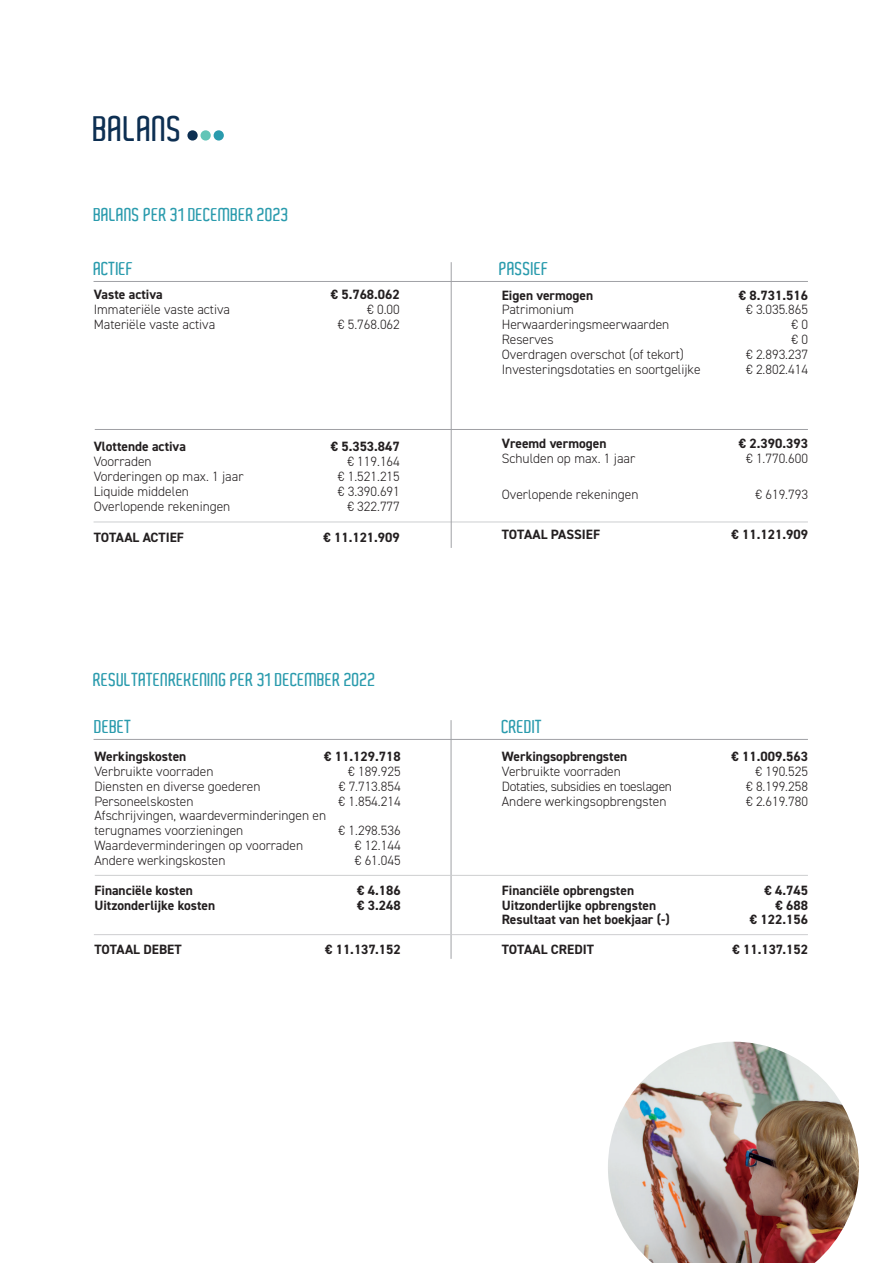
<style>
.page{position:relative;width:893px;height:1263px;background:#fff}
.page>*{position:absolute;margin:0;border:0;box-sizing:border-box;transform-origin:0 0}
.t1{font:600 34.5px "Aldo";color:#0d2f52}
.t2{font:600 18px "Aldo";color:#2a9bad}
.t3{font:300 13.5px/14.9px "DIN2014";color:#231f20}
.t4{font:700 13.5px "DIN2014";color:#231f20}
.t5{font:300 13.5px "DIN2014";letter-spacing:-.02em;color:#231f20}
</style>
<div class="page">
<hr style="left:95px;top:429px;width:713px;height:1px;background:#a0a1a5">
<hr style="left:94px;top:522px;width:714px;height:1px;background:#cdced0">
<hr style="left:451px;top:262px;width:1px;height:286px;background:#a0a1a5">
<hr style="left:94px;top:281px;width:714px;height:1px;background:#a0a1a5">
<hr style="left:451px;top:720px;width:1px;height:239px;background:#a0a1a5">
<hr style="left:95px;top:875px;width:713px;height:1px;background:#cdced0">
<hr style="left:94px;top:934px;width:714px;height:1px;background:#cdced0">
<hr style="left:94px;top:739px;width:714px;height:1px;background:#a0a1a5">
<img style="left:608px;top:1042px;width:251px;height:221px">
<div style="left:187px;top:130px;width:11px;height:11px;background:#0d2f52;border-radius:50%"></div>
<div style="left:201px;top:130px;width:10px;height:11px;background:#62c5b7;border-radius:50%"></div>
<div style="left:214px;top:130px;width:10px;height:11px;background:#2a9bad;border-radius:50%"></div>
<h1 class="t1" style="left:94px;top:109px;width:91px">BALANS</h1>
<h2 class="t2" style="left:94px;top:204px;width:197px">BALANS PER 31 DECEMBER 2023</h2>
<h2 class="t2" style="left:94px;top:259px;width:41px">ACTIEF</h2>
<p class="t4" style="left:94px;top:285px;width:71px">Vaste activa</p>
<p class="t4" style="left:331px;top:285px;width:71px">€ 5.768.062</p>
<p class="t3" style="left:94px;top:302px;width:138px">Immateriële vaste activa</p>
<p class="t3" style="left:367px;top:302px;width:34px">€ 0.00</p>
<p class="t3" style="left:94px;top:316px;width:123px">Materiële vaste activa</p>
<p class="t3" style="left:338px;top:316px;width:63px">€ 5.768.062</p>
<p class="t4" style="left:94px;top:438px;width:94px">Vlottende activa</p>
<p class="t4" style="left:331px;top:438px;width:71px">€ 5.353.847</p>
<p class="t3" style="left:94px;top:454px;width:59px">Voorraden</p>
<p class="t3" style="left:347px;top:454px;width:54px">€ 119.164</p>
<p class="t3" style="left:94px;top:469px;width:151px">Vorderingen op max. 1 jaar</p>
<p class="t3" style="left:338px;top:469px;width:63px">€ 1.521.215</p>
<p class="t3" style="left:94px;top:484px;width:97px">Liquide middelen</p>
<p class="t3" style="left:338px;top:484px;width:63px">€ 3.390.691</p>
<p class="t3" style="left:94px;top:499px;width:138px">Overlopende rekeningen</p>
<p class="t3" style="left:347px;top:499px;width:54px">€ 322.777</p>
<p class="t4" style="left:94px;top:528px;width:92px">TOTAAL ACTIEF</p>
<p class="t4" style="left:323px;top:528px;width:78px">€ 11.121.909</p>
<h2 class="t2" style="left:94px;top:670px;width:284px">RESULTATENREKENING PER 31 DECEMBER 2022</h2>
<h2 class="t2" style="left:94px;top:717px;width:39px">DEBET</h2>
<p class="t4" style="left:94px;top:747px;width:93px">Werkingskosten</p>
<p class="t4" style="left:324px;top:747px;width:78px">€ 11.129.718</p>
<p class="t3" style="left:94px;top:764px;width:121px">Verbruikte voorraden</p>
<p class="t3" style="left:348px;top:764px;width:54px">€ 189.925</p>
<p class="t3" style="left:94px;top:779px;width:168px">Diensten en diverse goederen</p>
<p class="t3" style="left:339px;top:779px;width:63px">€ 7.713.854</p>
<p class="t3" style="left:94px;top:793px;width:101px">Personeelskosten</p>
<p class="t3" style="left:339px;top:793px;width:63px">€ 1.854.214</p>
<p class="t3" style="left:94px;top:808px;width:233px">Afschrijvingen, waardeverminderingen en terugnames voorzieningen</p>
<p class="t3" style="left:339px;top:823px;width:63px">€ 1.298.536</p>
<p class="t3" style="left:94px;top:838px;width:210px">Waardeverminderingen op voorraden</p>
<p class="t3" style="left:355px;top:838px;width:47px">€ 12.144</p>
<p class="t3" style="left:94px;top:853px;width:133px">Andere werkingskosten</p>
<p class="t3" style="left:355px;top:853px;width:47px">€ 61.045</p>
<p class="t4" style="left:94px;top:881px;width:100px">Financiële kosten</p>
<p class="t4" style="left:357px;top:881px;width:45px">€ 4.186</p>
<p class="t4" style="left:94px;top:896px;width:122px">Uitzonderlijke kosten</p>
<p class="t4" style="left:357px;top:896px;width:45px">€ 3.248</p>
<p class="t4" style="left:94px;top:940px;width:89px">TOTAAL DEBET</p>
<p class="t4" style="left:325px;top:940px;width:77px">€ 11.137.152</p>
<h2 class="t2" style="left:499px;top:259px;width:51px">PASSIEF</h2>
<p class="t4" style="left:502px;top:286px;width:93px">Eigen vermogen</p>
<p class="t4" style="left:739px;top:286px;width:71px">€ 8.731.516</p>
<p class="t3" style="left:502px;top:302px;width:74px">Patrimonium</p>
<p class="t3" style="left:746px;top:302px;width:63px">€ 3.035.865</p>
<p class="t3" style="left:502px;top:317px;width:169px">Herwaarderingsmeerwaarden</p>
<p class="t3" style="left:791px;top:317px;width:18px">€ 0</p>
<p class="t3" style="left:502px;top:332px;width:53px">Reserves</p>
<p class="t3" style="left:791px;top:332px;width:18px">€ 0</p>
<p class="t3" style="left:502px;top:347px;width:184px">Overdragen overschot (of tekort)</p>
<p class="t3" style="left:746px;top:347px;width:63px">€ 2.893.237</p>
<p class="t3" style="left:502px;top:362px;width:200px">Investeringsdotaties en soortgelijke</p>
<p class="t3" style="left:746px;top:362px;width:63px">€ 2.802.414</p>
<p class="t4" style="left:502px;top:434px;width:106px">Vreemd vermogen</p>
<p class="t4" style="left:739px;top:434px;width:71px">€ 2.390.393</p>
<p class="t3" style="left:502px;top:451px;width:135px">Schulden op max. 1 jaar</p>
<p class="t3" style="left:746px;top:451px;width:63px">€ 1.770.600</p>
<p class="t3" style="left:502px;top:487px;width:138px">Overlopende rekeningen</p>
<p class="t3" style="left:755px;top:487px;width:54px">€ 619.793</p>
<p class="t4" style="left:502px;top:525px;width:100px">TOTAAL PASSIEF</p>
<p class="t4" style="left:731px;top:525px;width:78px">€ 11.121.909</p>
<h2 class="t2" style="left:502px;top:717px;width:42px">CREDIT</h2>
<p class="t4" style="left:502px;top:747px;width:127px">Werkingsopbrengsten</p>
<p class="t4" style="left:731px;top:747px;width:78px">€ 11.009.563</p>
<p class="t3" style="left:502px;top:764px;width:121px">Verbruikte voorraden</p>
<p class="t3" style="left:755px;top:764px;width:54px">€ 190.525</p>
<p class="t5" style="left:502px;top:778px;width:172px">Dotaties, subsidies en toeslagen</p>
<p class="t3" style="left:746px;top:779px;width:63px">€ 8.199.258</p>
<p class="t3" style="left:502px;top:793px;width:166px">Andere werkingsopbrengsten</p>
<p class="t3" style="left:746px;top:793px;width:63px">€ 2.619.780</p>
<p class="t4" style="left:502px;top:881px;width:134px">Financiële opbrengsten</p>
<p class="t4" style="left:764px;top:881px;width:45px">€ 4.745</p>
<p class="t4" style="left:502px;top:896px;width:156px">Uitzonderlijke opbrengsten</p>
<p class="t4" style="left:775px;top:896px;width:34px">€ 688</p>
<p class="t4" style="left:502px;top:911px;width:169px">Resultaat van het boekjaar (-)</p>
<p class="t4" style="left:750px;top:911px;width:60px">€ 122.156</p>
<p class="t4" style="left:502px;top:940px;width:94px">TOTAAL CREDIT</p>
<p class="t4" style="left:732px;top:940px;width:77px">€ 11.137.152</p>
</div>
